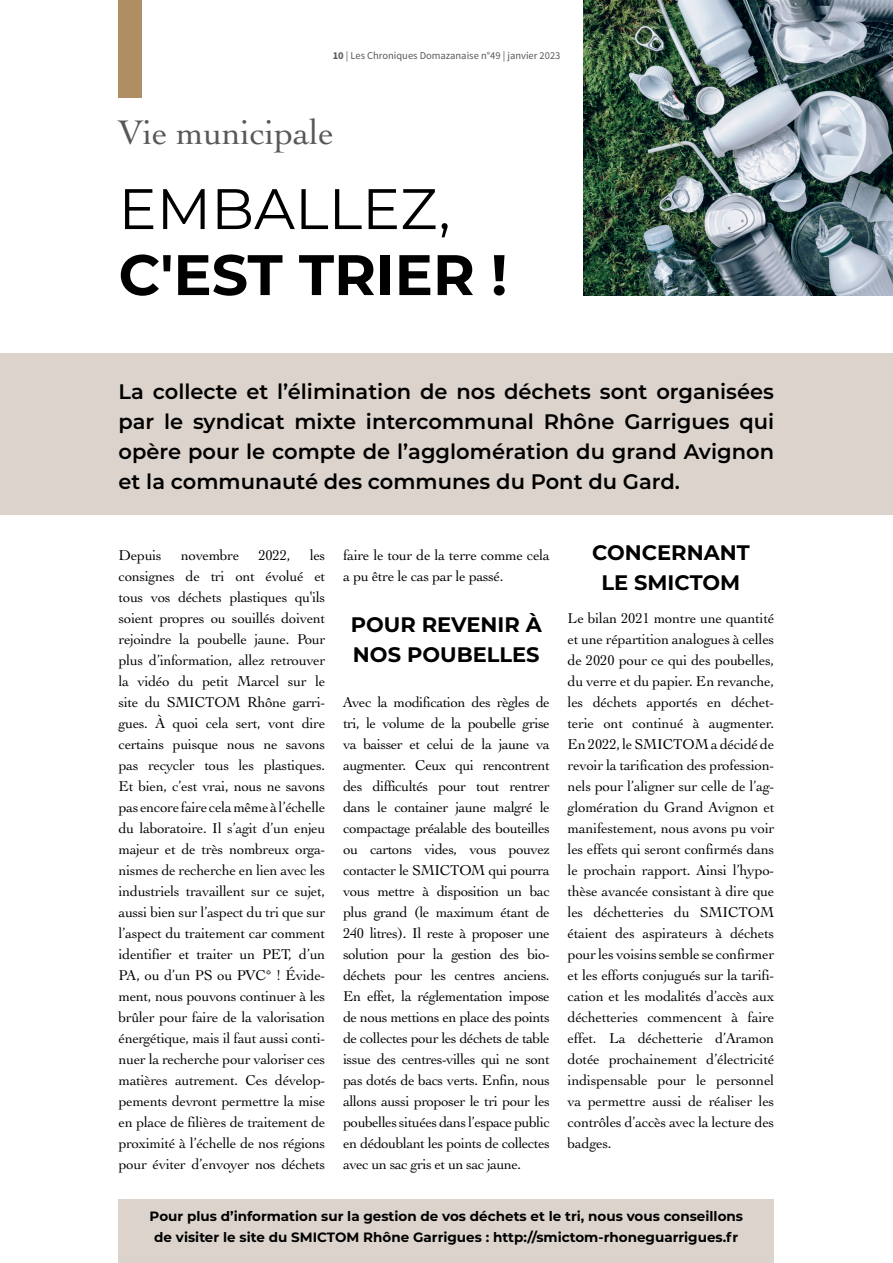
<style>
.page{position:relative;width:893px;height:1263px;background:#fff}
.page>*{position:absolute;margin:0;border:0;box-sizing:border-box;transform-origin:0 0}
.t1{font:700 57px "Montserrat";color:#000}
.t2{font:57px "Montserrat";color:#000}
.t3{font:36px "Engraver Oldsty 205 BT";color:#57585a}
.t4{font:600 21px/30px "Montserrat";color:#000;text-align:justify}
.t5{font:700 21px/30px "Montserrat";color:#000}
.t6{font:15px/21px "Engraver Oldsty 205 BT";letter-spacing:-.01em;color:#000;text-align:justify}
.t7{font:700 13.5px/21px "Montserrat";color:#000;text-align:center}
.t8{font:10.5px "Source Sans Pro";color:#57585a}
.s1{font-weight:700}
</style>
<div class="page">
<img style="left:584px;top:0;width:309px;height:295px">
<div style="left:119px;top:0;width:23px;height:97px;background:#af8e64"></div>
<div style="left:0;top:353px;width:893px;height:161px;background:#dcd4cc"></div>
<div style="left:119px;top:1199px;width:655px;height:64px;background:#dcd4cc"></div>
<p class="t8" style="left:333px;top:49px;width:229px"><span class="s1">10</span> | Les Chroniques Domazanaise n°49 | janvier 2023</p>
<h2 class="t3" style="left:119px;top:110px;width:216px">Vie municipale</h2>
<h1 class="t2" style="left:119px;top:170px;width:334px">EMBALLEZ,</h1>
<h1 class="t1" style="left:119px;top:234px;width:390px">C'EST TRIER !</h1>
<h3 class="t4" style="left:119px;top:375px;width:657px">La collecte et l’élimination de nos déchets sont organisées par le syndicat mixte intercommunal Rhône Garrigues qui opère pour le compte de l’agglomération du grand Avignon et la communauté des communes du Pont du Gard.</h3>
<p class="t6" style="left:119px;top:544px;width:208px;text-indent:191px">les consignes de tri ont évolué et tous vos déchets plastiques qu'ils soient propres ou souillés doivent rejoindre la poubelle jaune. Pour plus d’information, allez retrouver la vidéo du petit Marcel sur le site du SMICTOM Rhône garri&shy;gues. À quoi cela sert, vont dire certains puisque nous ne savons pas recycler tous les plastiques.<br>Et bien, c’est vrai, nous ne savons pas encore faire cela même à l’échelle du laboratoire. Il s’agit d’un enjeu majeur et de très nombreux orga&shy;nismes de recherche en lien avec les industriels travaillent sur ce sujet, aussi bien sur l’aspect du tri que sur l’aspect du traitement car comment identifier et traiter un PET, d’un PA, ou d’un PS ou PVC* ! Évide&shy;ment, nous pouvons continuer à les brûler pour faire de la valorisation énergétique, mais il faut aussi conti&shy;nuer la recherche pour valoriser ces matières autrement. Ces dévelop&shy;pements devront permettre la mise en place de filières de traitement de proximité à l’échelle de nos régions pour éviter d’envoyer nos déchets</p>
<p class="t6" style="left:343px;top:544px;width:208px">faire le tour de la terre comme cela a pu être le cas par le passé.</p>
<p class="t6" style="left:119px;top:544px;width:44px">Depuis</p>
<p class="t6" style="left:181px;top:544px;width:60px">novembre</p>
<p class="t6" style="left:258px;top:544px;width:33px">2022,</p>
<h3 class="t5" style="left:351px;top:608px;width:193px">POUR REVENIR À<br>NOS POUBELLES</h3>
<p class="t6" style="left:343px;top:691px;width:208px">Avec la modification des règles de tri, le volume de la poubelle grise va baisser et celui de la jaune va augmenter. Ceux qui rencontrent des difficultés pour tout rentrer dans le container jaune malgré le compactage préalable des bouteilles ou cartons vides, vous pouvez contacter le SMICTOM qui pourra vous mettre à disposition un bac plus grand (le maximum étant de 240 litres). Il reste à proposer une solution pour la gestion des bio&shy;déchets pour les centres anciens.<br>En effet, la réglementation impose de nous mettions en place des points de collectes pour les déchets de table issue des centres-villes qui ne sont pas dotés de bacs verts. Enfin, nous allons aussi proposer le tri pour les poubelles situées dans l’espace public en dédoublant les points de collectes avec un sac gris et un sac jaune.</p>
<h3 class="t5" style="left:592px;top:537px;width:159px;text-align:center">CONCERNANT<br>LE SMICTOM</h3>
<p class="t6" style="left:568px;top:607px;width:208px">Le bilan 2021 montre une quantité et une répartition analogues à celles de 2020 pour ce qui des poubelles, du verre et du papier. En revanche, les déchets apportés en déchet&shy;terie ont continué à augmenter.<br>En 2022, le SMICTOM a décidé de revoir la tarification des profession&shy;nels pour l’aligner sur celle de l’ag&shy;glomération du Grand Avignon et manifestement, nous avons pu voir les effets qui seront confirmés dans le prochain rapport. Ainsi l’hypo&shy;thèse avancée consistant à dire que les déchetteries du SMICTOM étaient des aspirateurs à déchets pour les voisins semble se confirmer et les efforts conjugués sur la tarifi&shy;cation et les modalités d’accès aux déchetteries commencent à faire effet. La déchetterie d’Aramon dotée prochainement d’électricité indispensable pour le personnel va permettre aussi de réaliser les contrôles d’accès avec la lecture des badges.</p>
<p class="t7" style="left:150px;top:1205px;width:595px">Pour plus d’information sur la gestion de vos déchets et le tri, nous vous conseillons de visiter le site du SMICTOM Rhône Garrigues : http://smictom-rhoneguarrigues.fr</p>
</div>
